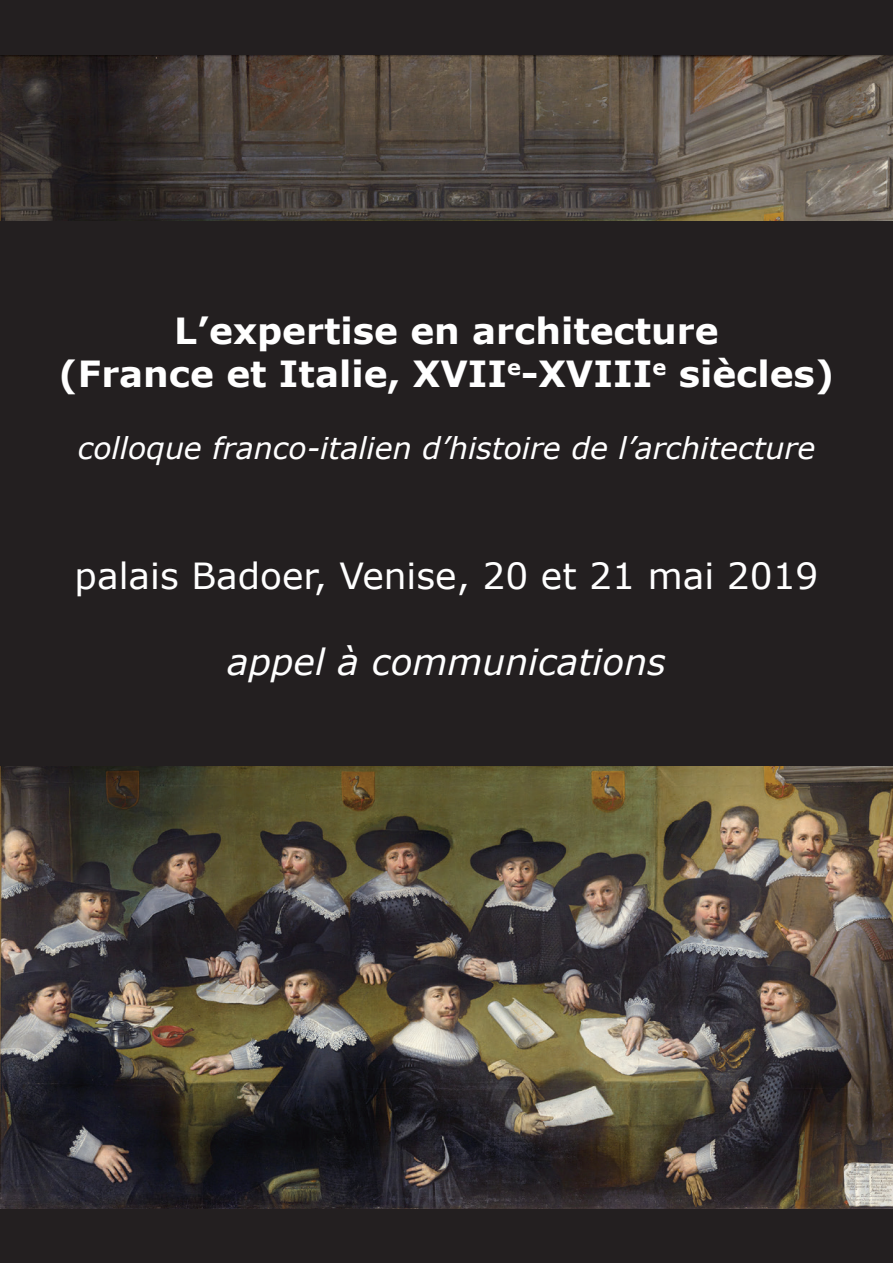
<style>
.page{position:relative;width:893px;height:1263px;background:#fff}
.page>*{position:absolute;margin:0;border:0;box-sizing:border-box;transform-origin:0 0}
.t1{font:700 36px/43.2px "Verdana";color:#fff;text-align:center}
.t2{font:36px "Verdana";color:#fff}
.t3{font:italic 36px "Verdana";color:#fff}
.t4{font:italic 30px "Verdana";color:#fff}
</style>
<div class="page">
<div style="left:1px;top:1px;width:891px;height:1261px;background:#231f20"></div>
<img style="left:0;top:767px;width:893px;height:442px">
<img style="left:0;top:55px;width:893px;height:166px">
<p class="t1" style="left:58px;top:308px;width:778px">L’expertise en architecture<br>(France et Italie, XVII<sup>e</sup>-XVIII<sup>e</sup> siècles)</p>
<p class="t4" style="left:78px;top:427px;width:739px">colloque franco-italien d’histoire de l’architecture</p>
<p class="t2" style="left:75px;top:551px;width:745px">palais Badoer, Venise, 20 et 21 mai 2019</p>
<p class="t3" style="left:227px;top:637px;width:440px">appel à communications</p>
</div>
